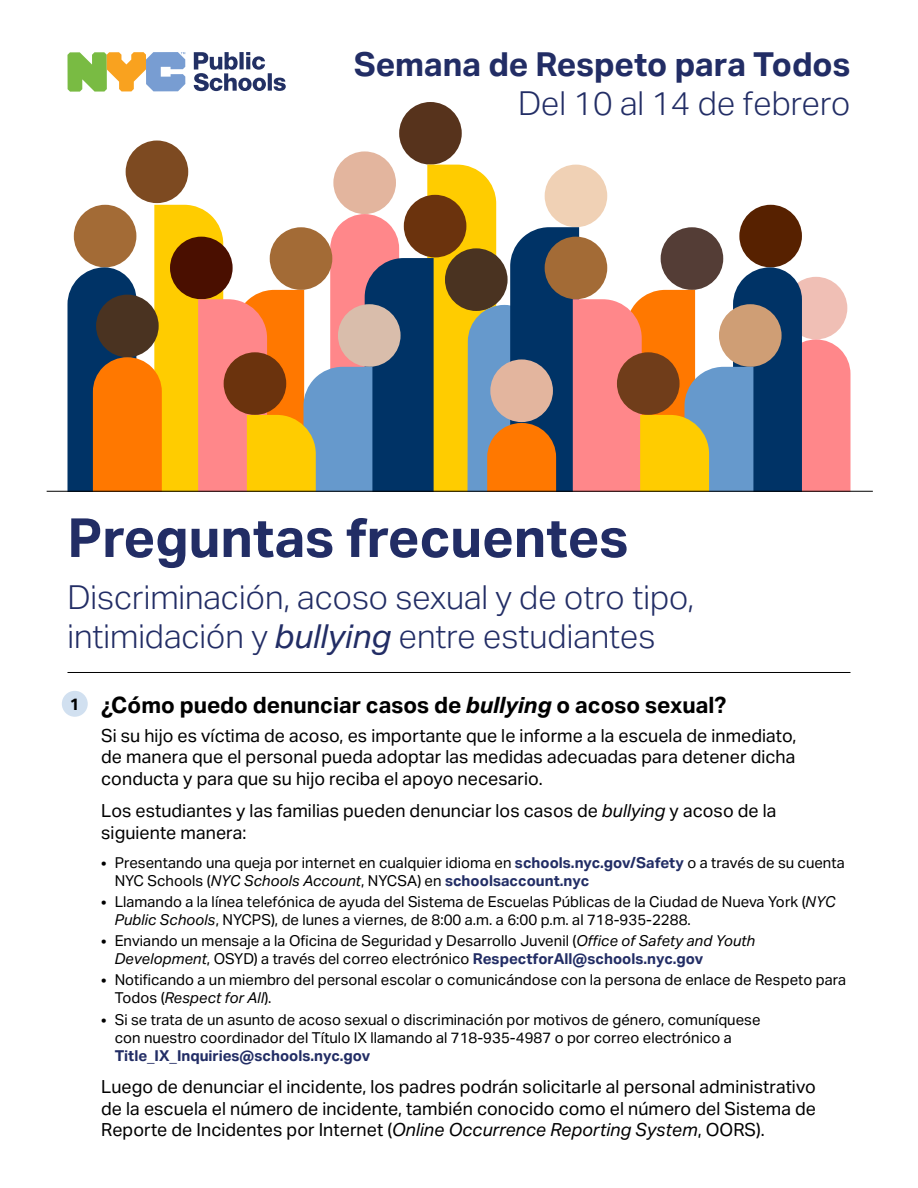
<style>
.page{position:relative;width:918px;height:1188px;background:#fff}
.page>*{position:absolute;margin:0;border:0;box-sizing:border-box;transform-origin:0 0}
.Header_1{font:700 54px "Aktiv Grotesk";color:#222d65}
.Header_2{font:300 33px/39px "Aktiv Grotesk";color:#222d65}
.Pre-Header{font:700 33px "Aktiv Grotesk";color:#222d65}
.Pre-Header-2{font:300 33px "Aktiv Grotesk";color:#222d65}
.t1{font:700 22.5px "Aktiv Grotesk";color:#000}
.Answer{font:18px/21.6px "Aktiv Grotesk";color:#000;text-align:justify}
.t2{font:15px/18px "Aktiv Grotesk";color:#000}
.s1{font-weight:400;font-style:italic}
.s2{font-size:16.5px}
.s3{font-style:italic}
.s4{font-weight:700;color:#222d65}
</style>
<div class="page">
<div style="left:399px;top:102px;width:63px;height:63px;background:#57331c;border-radius:50%"></div>
<div style="left:333px;top:151px;width:63px;height:63px;background:#e3b59e;border-radius:50%"></div>
<div style="left:126px;top:141px;width:62px;height:62px;background:#7d4a21;border-radius:50%"></div>
<svg style="left:68px;top:165px;width:782px;height:326px"></svg>
<svg style="left:67px;top:52px;width:118px;height:40px"></svg>
<svg style="left:194px;top:52px;width:72px;height:39px"></svg>
<svg style="left:268px;top:73px;width:4px;height:18px"></svg>
<svg style="left:274px;top:78px;width:12px;height:13px"></svg>
<hr style="left:47px;top:491px;width:826px;height:1px;background:#000">
<hr style="left:68px;top:672px;width:782px;height:1px;background:#000">
<div style="left:62px;top:691px;width:26px;height:26px;background:#d1e0f0;border-radius:50%"></div>
<p class="Pre-Header" style="left:354px;top:45px;width:498px">Semana de Respeto para Todos</p>
<p class="Pre-Header-2" style="left:518px;top:85px;width:334px">Del 10 al 14 de febrero</p>
<h1 class="Header_1" style="left:68px;top:507px;width:562px">Preguntas frecuentes</h1>
<p class="Header_2" style="left:68px;top:579px;width:628px">Discriminación, acoso sexual y de otro tipo, intimidación y <span class="s1">bullying</span> entre estudiantes</p>
<p class="t1" style="left:70px;top:692px;width:658px"><span class="s2">1</span> ¿Cómo puedo denunciar casos de <span class="s3">bullying</span> o acoso sexual?</p>
<p class="Answer" style="left:101px;top:725px;width:697px">Si su hijo es víctima de acoso, es importante que le informe a la escuela de inmediato, de manera que el personal pueda adoptar las medidas adecuadas para detener dicha conducta y para que su hijo reciba el apoyo necesario.</p>
<p class="Answer" style="left:101px;top:800px;width:677px">Los estudiantes y las familias pueden denunciar los casos de <span class="s3">bullying</span> y acoso de la siguiente manera:</p>
<p class="t2" style="left:115px;top:854px;width:732px;text-indent:-14px">• Presentando una queja por internet en cualquier idioma en <span class="s4">schools.nyc.gov/Safety</span> o a través de su cuenta<br>NYC Schools (<span class="s3">NYC Schools Account</span>, NYCSA) en <span class="s4">schoolsaccount.nyc</span></p>
<p class="t2" style="left:115px;top:893px;width:723px;text-indent:-14px">• Llamando a la línea telefónica de ayuda del Sistema de Escuelas Públicas de la Ciudad de Nueva York (<span class="s3">NYC<br>Public Schools</span>, NYCPS), de lunes a viernes, de 8:00 a.m. a 6:00 p.m. al 718-935-2288.</p>
<p class="t2" style="left:115px;top:932px;width:642px;text-indent:-14px">• Enviando un mensaje a la Oficina de Seguridad y Desarrollo Juvenil (<span class="s3">Office of Safety and Youth<br>Development</span>, OSYD) a través del correo electrónico <span class="s4">RespectforAll@schools.nyc.gov</span></p>
<p class="t2" style="left:115px;top:971px;width:733px;text-indent:-14px">• Notificando a un miembro del personal escolar o comunicándose con la persona de enlace de Respeto para<br>Todos (<span class="s3">Respect for All</span>).</p>
<p class="t2" style="left:115px;top:1011px;width:647px;text-indent:-14px">• Si se trata de un asunto de acoso sexual o discriminación por motivos de género, comuníquese con nuestro coordinador del Título IX llamando al 718-935-4987 o por correo electrónico a<br><span class="s4">Title_IX_Inquiries@schools.nyc.gov</span></p>
<p class="Answer" style="left:101px;top:1076px;width:716px">Luego de denunciar el incidente, los padres podrán solicitarle al personal administrativo de la escuela el número de incidente, también conocido como el número del Sistema de Reporte de Incidentes por Internet (<span class="s3">Online Occurrence Reporting System</span>, OORS).</p>
</div>
